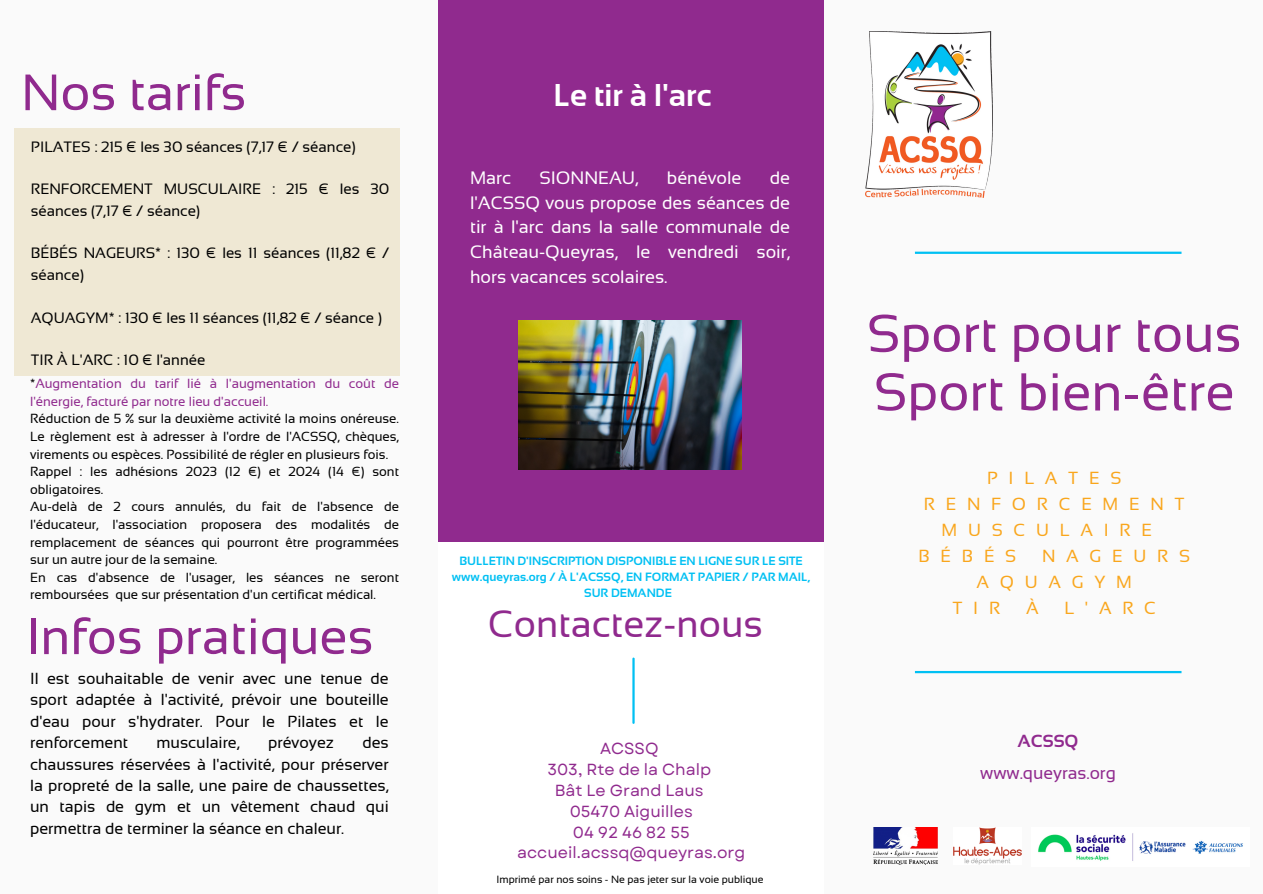
<style>
.page{position:relative;width:1263px;height:894px;background:#fff}
.page>*{position:absolute;margin:0;border:0;box-sizing:border-box;transform-origin:0 0}
.t1{font:53.25px "Sansation";color:#902a8e}
.t2{font:51px "Sansation";color:#902a8e}
.t3{font:37.95px "Sansation";color:#902a8e}
.t4{font:700 31.5px "Sansation";color:#fff}
.t5{font:18px/24.8px "Sansation";color:#fff;text-align:justify}
.t6{font:17.55px "Sansation";letter-spacing:.615em;color:#f9a61c}
.t7{font:17.55px "Sansation";color:#902a8e}
.t8{font:700 17.55px "Sansation";color:#902a8e}
.t9{font:16.05px/21.3px "Sansation";color:#000;text-align:justify}
.t10{font:16.05px "Garet";color:#902a8e}
.t11{font:15px/21.3px "Sansation";color:#000}
.t12{font:13.2px/17.5px "Sansation";color:#000;text-align:justify}
.t13{font:13.2px/17.5px "Sansation";color:#902a8e}
.t14{font:700 12px/16px "Sansation";color:#00c0f3;text-align:center}
.t15{font:10.5px "Sansation";color:#000}
.s1{color:#000}
.s2{color:#fff}
</style>
<div class="page">
<div style="left:0;top:0;width:1263px;height:893px;background:#fafafa"></div>
<div style="left:439px;top:0;width:385px;height:893px;background:#902a8e"></div>
<div style="left:439px;top:542px;width:385px;height:351px;background:#fff"></div>
<hr style="left:915px;top:670px;width:266px;height:3px;background:#00c0f3">
<hr style="left:915px;top:251px;width:266px;height:3px;background:#00c0f3">
<hr style="left:632px;top:658px;width:3px;height:64px;background:#00c0f3">
<div style="left:14px;top:128px;width:385px;height:247px;background:#efe8d4"></div>
<img style="left:865px;top:32px;width:127px;height:165px">
<img style="left:1038px;top:833px;width:205px;height:28px">
<img style="left:953px;top:827px;width:69px;height:37px">
<img style="left:873px;top:827px;width:64px;height:37px">
<img style="left:519px;top:321px;width:222px;height:148px">
<p class="t2" style="left:21px;top:64px;width:227px">Nos tarifs</p>
<p class="t11" style="left:31px;top:136px;width:326px">PILATES : 215 € les 30 séances (7,17 € / séance)</p>
<p class="t11" style="left:31px;top:178px;width:360px">RENFORCEMENT MUSCULAIRE : 215 € les 30 séances (7,17 € / séance)</p>
<p class="t11" style="left:31px;top:242px;width:360px">BÉBÉS NAGEURS* : 130 € les 11 séances (11,82 € / séance)</p>
<p class="t11" style="left:31px;top:307px;width:353px">AQUAGYM* : 130 € les 11 séances (11,82 € / séance )</p>
<p class="t11" style="left:31px;top:349px;width:176px">TIR À L'ARC : 10 € l'année</p>
<p class="t13" style="left:30px;top:374px;width:370px"><span class="s1">*</span>Augmentation du tarif lié à l'augmentation du coût de l'énergie, facturé par notre lieu d'accueil.</p>
<p class="t12" style="left:30px;top:410px;width:370px">Réduction de 5 % sur la deuxième activité la moins onéreuse.<br>Le règlement est à adresser à l'ordre de l'ACSSQ, chèques, virements ou espèces. Possibilité de régler en plusieurs fois.</p>
<p class="t12" style="left:30px;top:462px;width:370px">Rappel : les adhésions 2023 (12 €) et 2024 (14 €) sont obligatoires.</p>
<p class="t12" style="left:30px;top:498px;width:370px">Au-delà de 2 cours annulés, du fait de l'absence de l'éducateur, l'association proposera des modalités de remplacement de séances qui pourront être programmées sur un autre jour de la semaine.</p>
<p class="t12" style="left:30px;top:568px;width:370px">En cas d'absence de l'usager, les séances ne seront remboursées que sur présentation d'un certificat médical.</p>
<p class="t2" style="left:26px;top:607px;width:349px">Infos pratiques</p>
<p class="t9" style="left:30px;top:667px;width:360px">Il est souhaitable de venir avec une tenue de sport adaptée à l'activité, prévoir une bouteille d'eau pour s'hydrater. Pour le Pilates et le renforcement</p>
<p class="t9" style="left:30px;top:731px;width:360px;text-indent:332px">des chaussures réservées à l'activité, pour préserver la propreté de la salle, une paire de chaussettes, un tapis de gym et un vêtement chaud qui permettra de terminer la séance en chaleur.</p>
<p class="t9" style="left:156px;top:731px;width:85px">musculaire,</p>
<p class="t9" style="left:268px;top:731px;width:67px">prévoyez</p>
<p class="t4" style="left:553px;top:78px;width:159px">Le tir à l'arc</p>
<p class="t5" style="left:470px;top:165px;width:43px">Marc</p>
<p class="t5" style="left:539px;top:165px;width:101px">SIONNEAU,</p>
<p class="t5" style="left:667px;top:165px;width:76px">bénévole</p>
<p class="t5" style="left:470px;top:165px;width:322px;text-indent:300px">de l'ACSSQ vous propose des séances de tir à l'arc dans la salle communale de Château-Queyras, le vendredi soir, hors vacances scolaires.</p>
<p class="t14" style="left:452px;top:552px;width:360px">BULLETIN D'INSCRIPTION DISPONIBLE EN LIGNE SUR LE SITE www.queyras.org / À L'ACSSQ, EN FORMAT PAPIER / PAR MAIL,<br>SUR DEMANDE<span class="s2">L</span></p>
<p class="t3" style="left:488px;top:602px;width:276px">Contactez-nous</p>
<p class="t10" style="left:600px;top:737px;width:60px">ACSSQ</p>
<p class="t10" style="left:547px;top:757px;width:165px">303, Rte de la Chalp</p>
<p class="t10" style="left:555px;top:778px;width:150px">Bât Le Grand Laus</p>
<p class="t10" style="left:570px;top:799px;width:125px">05470 Aiguilles</p>
<p class="t10" style="left:573px;top:820px;width:118px">04 92 46 82 55</p>
<p class="t10" style="left:517px;top:841px;width:230px">accueil.acssq@queyras.org</p>
<p class="t15" style="left:496px;top:873px;width:269px">Imprimé par nos soins - Ne pas jeter sur la voie publique</p>
<p class="t1" style="left:867px;top:303px;width:376px">Sport pour tous</p>
<p class="t1" style="left:874px;top:362px;width:362px">Sport bien-être</p>
<p class="t6" style="left:987px;top:468px;width:136px">PILATES</p>
<p class="t6" style="left:924px;top:494px;width:262px">RENFORCEMENT</p>
<p class="t6" style="left:942px;top:520px;width:212px">MUSCULAIRE</p>
<p class="t6" style="left:918px;top:546px;width:99px">BÉBÉS</p>
<p class="t6" style="left:1042px;top:546px;width:149px">NAGEURS</p>
<p class="t6" style="left:976px;top:572px;width:157px">AQUAGYM</p>
<p class="t6" style="left:952px;top:597px;width:49px">TIR</p>
<p class="t6" style="left:1026px;top:597px;width:14px">À</p>
<p class="t6" style="left:1064px;top:597px;width:93px">L'ARC</p>
<p class="t8" style="left:1017px;top:731px;width:62px">ACSSQ</p>
<p class="t7" style="left:980px;top:763px;width:137px">www.queyras.org</p>
</div>
